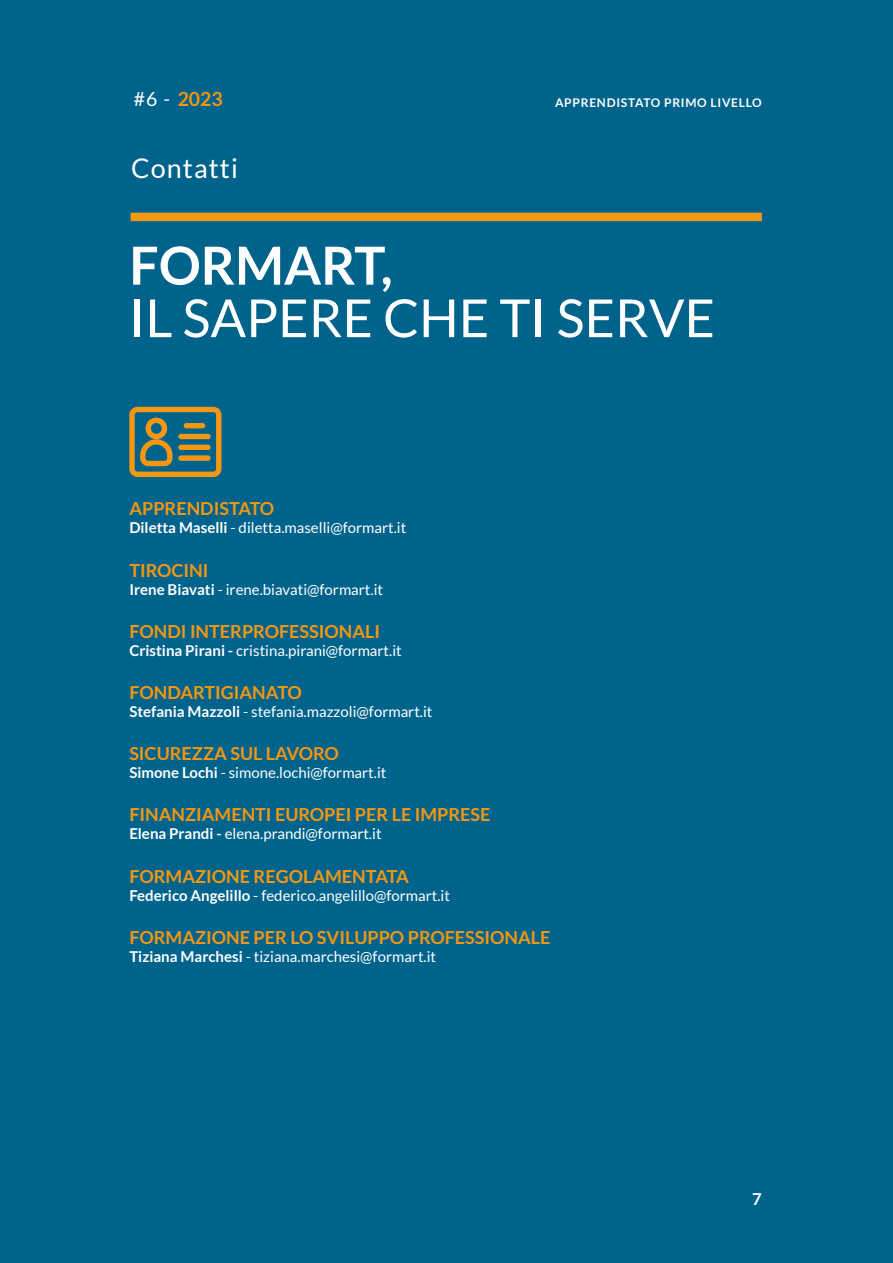
<style>
.page{position:relative;width:893px;height:1263px;background:#00638b}
.page>*{position:absolute;margin:0;border:0;box-sizing:border-box;transform-origin:0 0}
.t1{font:52.5px "Lato";color:#fff}
.t2{font:700 52.5px "Lato";color:#fff}
.t3{font:27px "Lato";letter-spacing:.04em;color:#fff}
.t4{font:700 19.5px "Lato";color:#f49712}
.t5{font:700 18px "Lato";color:#f49712}
.t6{font:700 16.5px "Lato";color:#fff}
.t7{font:15px "Lato";color:#fff}
.t8{font:700 12px "Lato";letter-spacing:.06em;color:#fff}
.s1{font-weight:400;color:#fff}
.s2{font-weight:700}
</style>
<div class="page">
<div style="left:131px;top:213px;width:631px;height:8px;background:#f49712"></div>
<svg style="left:129px;top:407px;width:92px;height:70px"></svg>
<div style="left:178px;top:455px;width:33px;height:6px;background:#f49712;border-radius:3px"></div>
<div style="left:178px;top:445px;width:33px;height:5px;background:#f49712;border-radius:3px"></div>
<div style="left:178px;top:434px;width:33px;height:5px;background:#f49712;border-radius:3px"></div>
<div style="left:184px;top:423px;width:21px;height:5px;background:#f49712;border-radius:3px"></div>
<h3 class="t4" style="left:134px;top:88px;width:91px"><span class="s1">#6 -</span> 2023</h3>
<p class="t8" style="left:555px;top:96px;width:208px">APPRENDISTATO PRIMO LIVELLO</p>
<h2 class="t3" style="left:131px;top:153px;width:108px">Contatti</h2>
<h1 class="t2" style="left:129px;top:235px;width:265px">FORMART,</h1>
<h1 class="t1" style="left:129px;top:289px;width:587px">IL SAPERE CHE TI SERVE</h1>
<p class="t5" style="left:129px;top:498px;width:146px">APPRENDISTATO</p>
<p class="t7" style="left:129px;top:519px;width:278px"><span class="s2">Diletta Maselli</span> - diletta.maselli@formart.it</p>
<p class="t5" style="left:129px;top:560px;width:81px">TIROCINI</p>
<p class="t7" style="left:129px;top:581px;width:255px"><span class="s2">Irene Biavati</span> - irene.biavati@formart.it</p>
<p class="t5" style="left:129px;top:621px;width:252px">FONDI INTERPROFESSIONALI</p>
<p class="t7" style="left:129px;top:642px;width:274px"><span class="s2">Cristina Pirani -</span> cristina.pirani@formart.it</p>
<p class="t5" style="left:129px;top:682px;width:174px">FONDARTIGIANATO</p>
<p class="t7" style="left:129px;top:703px;width:305px"><span class="s2">Stefania Mazzoli</span> - stefania.mazzoli@formart.it</p>
<p class="t5" style="left:129px;top:743px;width:211px">SICUREZZA SUL LAVORO</p>
<p class="t7" style="left:129px;top:764px;width:259px"><span class="s2">Simone Lochi</span> - simone.lochi@formart.it</p>
<p class="t5" style="left:129px;top:804px;width:363px">FINANZIAMENTI EUROPEI PER LE IMPRESE</p>
<p class="t7" style="left:129px;top:825px;width:254px"><span class="s2">Elena Prandi -</span> elena.prandi@formart.it</p>
<p class="t5" style="left:129px;top:866px;width:281px">FORMAZIONE REGOLAMENTATA</p>
<p class="t7" style="left:129px;top:887px;width:322px"><span class="s2">Federico Angelillo</span> - federico.angelillo@formart.it</p>
<p class="t5" style="left:129px;top:927px;width:423px">FORMAZIONE PER LO SVILUPPO PROFESSIONALE</p>
<p class="t7" style="left:129px;top:948px;width:308px"><span class="s2">Tiziana Marchesi</span> - tiziana.marchesi@formart.it</p>
<p class="t6" style="left:752px;top:1190px;width:11px">7</p>
</div>
